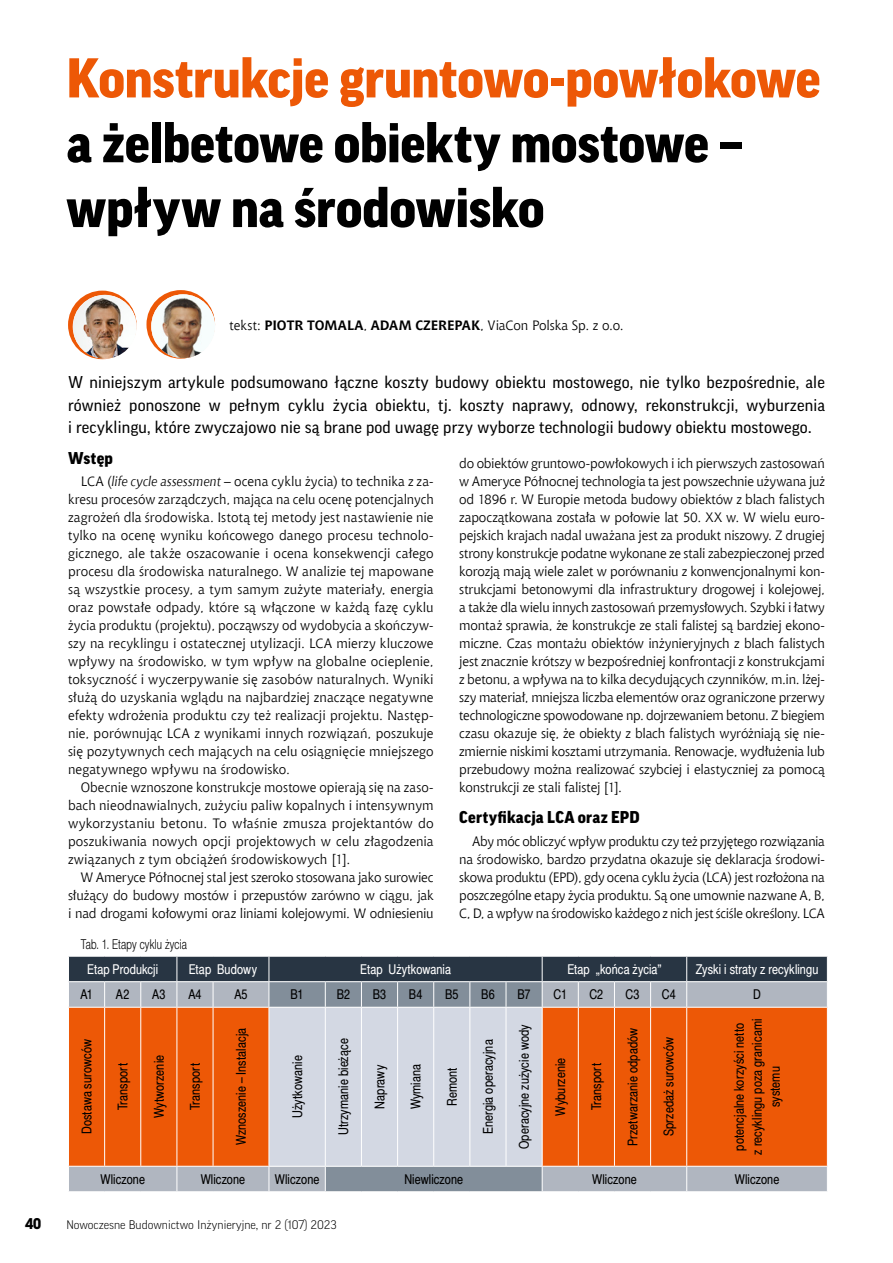
<style>
.page{position:relative;width:893px;height:1263px;background:#fff}
.page>*{position:absolute;margin:0;border:0;box-sizing:border-box;transform-origin:0 0}
.tytul{font:900 54px/64.8px "Good Pro";letter-spacing:-.01em;color:#000}
.lead{font:16.5px/22.5px "Good Pro";letter-spacing:.01em;color:#000;text-align:justify}
.srodtytuly{font:900 16.5px "Good Pro";letter-spacing:.015em;color:#000}
.t1{font:900 15px "Good Pro";color:#000}
.text_podstawowy{font:13.5px/18px "Chianti EU";letter-spacing:-.005em;color:#000;text-align:justify}
.tabela_head{font:13.5px/18px "Switzer Cnd EFN";letter-spacing:.01em;color:#000;text-align:center}
.tabela_head-2{font:13.5px "Switzer Cnd EFN";letter-spacing:.01em;color:#fff}
.autor_nastepny{font:13.5px "Chianti EU";letter-spacing:-.005em;color:#000}
.podpos_zdjecia_2{font:13.5px "Switzer Cnd EFN Light";letter-spacing:.015em;color:#000;scale:.9 1}
.t2{font:300 12px "Good Pro";color:#000}
.s1{color:#ed5806}
.s2{font-weight:700}
.s3{font-style:italic}
</style>
<div class="page">
<svg style="left:68px;top:291px;width:69px;height:68px"></svg>
<img style="left:73px;top:295px;width:64px;height:64px;border-radius:32px">
<svg style="left:146px;top:290px;width:69px;height:69px"></svg>
<img style="left:151px;top:294px;width:64px;height:64px;border-radius:32px">
<svg style="left:68px;top:956px;width:760px;height:235px;background:#c3896d"></svg>
<p class="tytul" style="left:66px;top:46px;width:756px"><span class="s1">Konstrukcje gruntowo-powłokowe </span>a żelbetowe obiekty mostowe – wpływ na środowisko</p>
<p class="autor_nastepny" style="left:230px;top:317px;width:396px">tekst: <span class="s2">PIOTR TOMALA</span>, <span class="s2">ADAM CZEREPAK</span>, ViaCon Polska Sp. z o.o.</p>
<p class="lead" style="left:68px;top:371px;width:758px">W niniejszym artykule podsumowano łączne koszty budowy obiektu mostowego, nie tylko bezpośrednie, ale również ponoszone w pełnym cyklu życia obiektu, tj. koszty naprawy, odnowy, rekonstrukcji, wyburzenia i recyklingu, które zwyczajowo nie są brane pod uwagę przy wyborze technologii budowy obiektu mostowego.</p>
<p class="srodtytuly" style="left:68px;top:448px;width:46px">Wstęp</p>
<p class="text_podstawowy" style="left:68px;top:472px;width:367px;text-indent:13px">LCA (<span class="s3">life cycle assessment</span> – ocena cyklu życia) to technika z za&shy;kresu procesów zarządczych, mająca na celu ocenę potencjalnych zagrożeń dla środowiska. Istotą tej metody jest nastawienie nie tylko na ocenę wyniku końcowego danego procesu technolo&shy;gicznego, ale także oszacowanie i ocena konsekwencji całego procesu dla środowiska naturalnego. W analizie tej mapowane są wszystkie procesy, a tym samym zużyte materiały, energia oraz powstałe odpady, które są włączone w każdą fazę cyklu życia produktu (projektu), począwszy od wydobycia a skończyw&shy;szy na recyklingu i ostatecznej utylizacji. LCA mierzy kluczowe wpływy na środowisko, w tym wpływ na globalne ocieplenie, toksyczność i wyczerpywanie się zasobów naturalnych. Wyniki służą do uzyskania wglądu na najbardziej znaczące negatywne efekty wdrożenia produktu czy też realizacji projektu. Następ&shy;nie, porównując LCA z wynikami innych rozwiązań, poszukuje się pozytywnych cech mających na celu osiągnięcie mniejszego negatywnego wpływu na środowisko.</p>
<p class="text_podstawowy" style="left:68px;top:778px;width:367px;text-indent:13px">Obecnie wznoszone konstrukcje mostowe opierają się na zaso&shy;bach nieodnawialnych, zużyciu paliw kopalnych i intensywnym wykorzystaniu betonu. To właśnie zmusza projektantów do poszukiwania nowych opcji projektowych w celu złagodzenia związanych z tym obciążeń środowiskowych [1].</p>
<p class="text_podstawowy" style="left:68px;top:868px;width:367px;text-indent:13px">W Ameryce Północnej stal jest szeroko stosowana jako surowiec służący do budowy mostów i przepustów zarówno w ciągu, jak i nad drogami kołowymi oraz liniami kolejowymi. W odniesieniu</p>
<p class="podpos_zdjecia_2" style="left:81px;top:936px;width:119px">Tab. 1. Etapy cyklu życia</p>
<p class="text_podstawowy" style="left:459px;top:454px;width:367px">do obiektów gruntowo-powłokowych i ich pierwszych zastosowań w Ameryce Północnej technologia ta jest powszechnie używana już od 1896 r. W Europie metoda budowy obiektów z blach falistych zapoczątkowana została w połowie lat 50. XX w. W wielu euro&shy;pejskich krajach nadal uważana jest za produkt niszowy. Z drugiej strony konstrukcje podatne wykonane ze stali zabezpieczonej przed korozją mają wiele zalet w porównaniu z konwencjonalnymi kon&shy;strukcjami betonowymi dla infrastruktury drogowej i kolejowej, a także dla wielu innych zastosowań przemysłowych. Szybki i łatwy montaż sprawia, że konstrukcje ze stali falistej są bardziej ekono&shy;miczne. Czas montażu obiektów inżynieryjnych z blach falistych jest znacznie krótszy w bezpośredniej konfrontacji z konstrukcjami z betonu, a wpływa na to kilka decydujących czynników, m.in. lżej&shy;szy materiał, mniejsza liczba elementów oraz ograniczone przerwy technologiczne spowodowane np. dojrzewaniem betonu. Z biegiem czasu okazuje się, że obiekty z blach falistych wyróżniają się nie&shy;zmiernie niskimi kosztami utrzymania. Renowacje, wydłużenia lub przebudowy można realizować szybciej i elastyczniej za pomocą konstrukcji ze stali falistej [1].</p>
<p class="srodtytuly" style="left:459px;top:808px;width:182px">Certyfikacja LCA oraz EPD</p>
<p class="text_podstawowy" style="left:459px;top:832px;width:367px;text-indent:13px">Aby móc obliczyć wpływ produktu czy też przyjętego rozwiązania na środowisko, bardzo przydatna okazuje się deklaracja środowi&shy;skowa produktu (EPD), gdy ocena cyklu życia (LCA) jest rozłożona na poszczególne etapy życia produktu. Są one umownie nazwane A, B, C, D, a wpływ na środowisko każdego z nich jest ściśle określony. LCA</p>
<p class="tabela_head-2" style="left:87px;top:961px;width:72px">Etap Produkcji</p>
<p class="tabela_head-2" style="left:189px;top:961px;width:70px">Etap Budowy</p>
<p class="tabela_head-2" style="left:360px;top:961px;width:92px">Etap Użytkowania</p>
<p class="tabela_head-2" style="left:567px;top:961px;width:96px">Etap „końca życia”</p>
<p class="tabela_head-2" style="left:696px;top:961px;width:124px">Zyski i straty z recyklingu</p>
<p class="tabela_head" style="left:80px;top:985px;width:14px">A1</p>
<p class="tabela_head" style="left:116px;top:985px;width:15px">A2</p>
<p class="tabela_head" style="left:152px;top:985px;width:15px">A3</p>
<p class="tabela_head" style="left:188px;top:985px;width:15px">A4</p>
<p class="tabela_head" style="left:234px;top:985px;width:15px">A5</p>
<p class="tabela_head" style="left:291px;top:985px;width:14px">B1</p>
<p class="tabela_head" style="left:337px;top:985px;width:15px">B2</p>
<p class="tabela_head" style="left:373px;top:985px;width:15px">B3</p>
<p class="tabela_head" style="left:409px;top:985px;width:15px">B4</p>
<p class="tabela_head" style="left:445px;top:985px;width:15px">B5</p>
<p class="tabela_head" style="left:481px;top:985px;width:15px">B6</p>
<p class="tabela_head" style="left:517px;top:985px;width:15px">B7</p>
<p class="tabela_head" style="left:553px;top:985px;width:15px">C1</p>
<p class="tabela_head" style="left:589px;top:985px;width:15px">C2</p>
<p class="tabela_head" style="left:626px;top:985px;width:15px">C3</p>
<p class="tabela_head" style="left:662px;top:985px;width:15px">C4</p>
<p class="tabela_head" style="left:753px;top:985px;width:9px">D</p>
<p class="tabela_head" style="left:78px;top:1134px;width:96px;rotate:-90deg">Dostawa surowców</p>
<p class="tabela_head" style="left:730px;top:1155px;width:138px;rotate:-90deg">potencjalne korzyści netto z recyklingu poza granicami systemu</p>
<p class="tabela_head" style="left:515px;top:1149px;width:126px;rotate:-90deg">Operacyjne zużycie wody</p>
<p class="tabela_head" style="left:623px;top:1146px;width:119px;rotate:-90deg">Przetwarzanie odpadów</p>
<p class="tabela_head" style="left:660px;top:1136px;width:100px;rotate:-90deg">Sprzedaż surowców</p>
<p class="tabela_head" style="left:232px;top:1145px;width:119px;rotate:-90deg">Wznoszenie – Instalacja</p>
<p class="tabela_head" style="left:334px;top:1135px;width:98px;rotate:-90deg">Utrzymanie bieżące</p>
<p class="tabela_head" style="left:479px;top:1134px;width:96px;rotate:-90deg">Energia operacyjna</p>
<p class="tabela_head" style="left:114px;top:1110px;width:48px;rotate:-90deg">Transport</p>
<p class="tabela_head" style="left:150px;top:1118px;width:65px;rotate:-90deg">Wytworzenie</p>
<p class="tabela_head" style="left:186px;top:1110px;width:48px;rotate:-90deg">Transport</p>
<p class="tabela_head" style="left:288px;top:1118px;width:64px;rotate:-90deg">Użytkowanie</p>
<p class="tabela_head" style="left:551px;top:1116px;width:59px;rotate:-90deg">Wyburzenie</p>
<p class="tabela_head" style="left:587px;top:1110px;width:48px;rotate:-90deg">Transport</p>
<p class="tabela_head" style="left:370px;top:1108px;width:45px;rotate:-90deg">Naprawy</p>
<p class="tabela_head" style="left:407px;top:1109px;width:47px;rotate:-90deg">Wymiana</p>
<p class="tabela_head" style="left:443px;top:1106px;width:40px;rotate:-90deg">Remont</p>
<p class="tabela_head" style="left:100px;top:1170px;width:46px">Wliczone</p>
<p class="tabela_head" style="left:201px;top:1170px;width:46px">Wliczone</p>
<p class="tabela_head" style="left:275px;top:1170px;width:46px">Wliczone</p>
<p class="tabela_head" style="left:404px;top:1170px;width:60px">Niewliczone</p>
<p class="tabela_head" style="left:592px;top:1170px;width:46px">Wliczone</p>
<p class="tabela_head" style="left:735px;top:1170px;width:46px">Wliczone</p>
<p class="t1" style="left:25px;top:1215px;width:17px">40</p>
<p class="t2" style="left:66px;top:1218px;width:272px">Nowoczesne Budownictwo Inżynieryjne, nr 2 (107) 2023</p>
</div>
